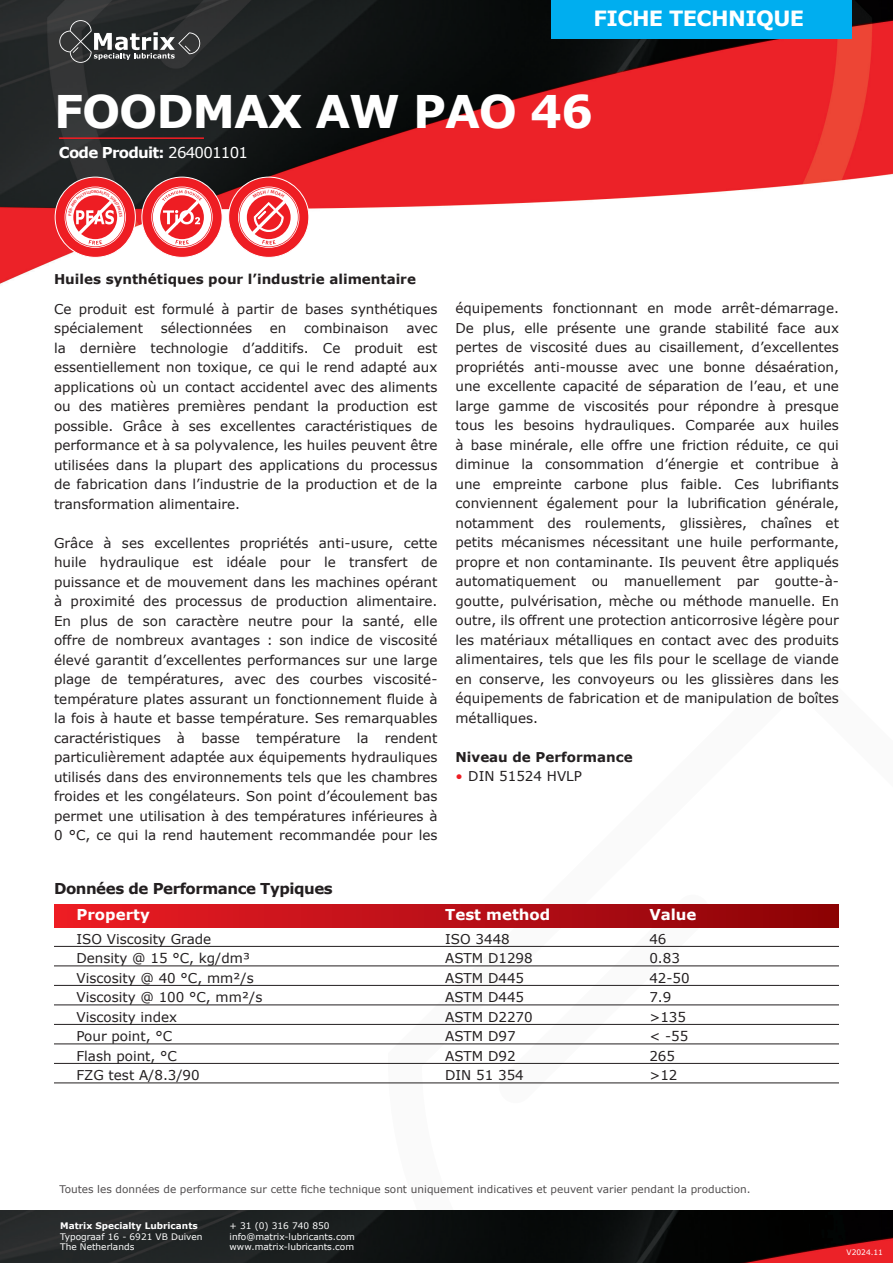
<style>
.page{position:relative;width:893px;height:1263px;background:#fff}
.page>*{position:absolute;margin:0;border:0;box-sizing:border-box;transform-origin:0 0}
.t1{font:700 45px "Verdana";letter-spacing:-.025em;color:#fff}
.t2{font:700 21px "Verdana";letter-spacing:-.03em;color:#fff}
.t3{font:700 15px "Verdana";letter-spacing:-.03em;color:#231f20}
.t4{font:700 15px "Verdana";color:#fff}
.t5{font:700 15px "Verdana";letter-spacing:-.05em;color:#fff}
.t6{font:13.5px/19.5px "Verdana";color:#231f20;text-align:justify}
.t7{font:700 13.5px "Verdana";color:#231f20}
.t8{font:10.5px "Verdana";color:#231f20}
.t9{font:9px/10.5px "Verdana";color:#fff}
.t10{font:700 9px "Verdana";color:#fff}
.t11{font:7.5px "Verdana";color:#fff}
.s1{font-weight:400}
.s2{color:#ee1d23}
</style>
<div class="page">
<img style="left:0;top:0;width:893px;height:284px">
<svg style="left:388px;top:927px;width:505px;height:284px"></svg>
<div style="left:551px;top:0;width:301px;height:38px;background:#00aeef"></div>
<svg style="left:59px;top:20px;width:141px;height:43px;background:#4f5152"></svg>
<img style="left:0;top:1211px;width:893px;height:52px">
<div style="left:54px;top:904px;width:785px;height:23px;background:linear-gradient(to right,#ec1d26,#8a0207)"></div>
<hr style="left:54px;top:946px;width:785px;height:1px;background:#231f20">
<hr style="left:54px;top:966px;width:785px;height:1px;background:#231f20">
<hr style="left:54px;top:985px;width:785px;height:1px;background:#231f20">
<hr style="left:54px;top:1005px;width:785px;height:1px;background:#231f20">
<hr style="left:54px;top:1024px;width:785px;height:1px;background:#231f20">
<hr style="left:54px;top:1044px;width:785px;height:1px;background:#231f20">
<hr style="left:54px;top:1063px;width:785px;height:1px;background:#231f20">
<hr style="left:54px;top:1083px;width:785px;height:1px;background:#231f20">
<hr style="left:59px;top:137px;width:145px;height:2px;background:#ee1d23">
<svg style="left:55px;top:177px;width:254px;height:81px"></svg>
<h2 class="t2" style="left:594px;top:5px;width:212px">FICHE TECHNIQUE</h2>
<h1 class="t1" style="left:54px;top:83px;width:541px">FOODMAX AW PAO 46</h1>
<p class="t5" style="left:59px;top:143px;width:191px">Code Produit: <span class="s1">264001101</span></p>
<p class="t7" style="left:54px;top:270px;width:363px">Huiles synthétiques pour l’industrie alimentaire</p>
<p class="t6" style="left:54px;top:299px;width:385px">Ce produit est formulé à partir de bases synthétiques spécialement</p>
<p class="t6" style="left:161px;top:319px;width:93px">sélectionnées</p>
<p class="t6" style="left:270px;top:319px;width:18px">en</p>
<p class="t6" style="left:304px;top:319px;width:86px">combinaison</p>
<p class="t6" style="left:54px;top:319px;width:385px;text-indent:353px">avec la dernière technologie d’additifs. Ce produit est essentiellement non toxique, ce qui le rend adapté aux applications où un contact accidentel avec des aliments ou des matières premières pendant la production est possible. Grâce à ses excellentes caractéristiques de performance et à sa polyvalence, les huiles peuvent être utilisées dans la plupart des applications du processus de fabrication dans l’industrie de la production et de la transformation alimentaire.</p>
<p class="t6" style="left:54px;top:533px;width:385px">Grâce à ses excellentes propriétés anti-usure, cette huile hydraulique est idéale pour le transfert de puissance et de mouvement dans les machines opérant à proximité des processus de production alimentaire.<br>En plus de son caractère neutre pour la santé, elle offre de nombreux avantages : son indice de viscosité élevé garantit d’excellentes performances sur une large plage de températures, avec des courbes viscosité&shy;température plates assurant un fonctionnement fluide à la fois à haute et basse température. Ses remarquables caractéristiques à basse température la rendent particulièrement adaptée aux équipements hydrauliques utilisés dans des environnements tels que les chambres froides et les congélateurs. Son point d’écoulement bas permet une utilisation à des températures inférieures à 0 °C, ce qui la rend hautement recommandée pour les</p>
<p class="t6" style="left:455px;top:299px;width:385px">équipements fonctionnant en mode arrêt-démarrage.<br>De plus, elle présente une grande stabilité face aux pertes de viscosité dues au cisaillement, d’excellentes propriétés anti-mousse avec une bonne désaération, une excellente capacité de séparation de l’eau, et une large gamme de viscosités pour répondre à presque tous les besoins hydrauliques. Comparée aux huiles à base minérale, elle offre une friction réduite, ce qui diminue la consommation d’énergie et contribue à une empreinte carbone plus faible. Ces lubrifiants conviennent également pour la lubrification générale, notamment des roulements, glissières, chaînes et petits mécanismes nécessitant une huile performante, propre et non contaminante. Ils peuvent être appliqués automatiquement ou manuellement par goutte-à&shy;goutte, pulvérisation, mèche ou méthode manuelle. En outre, ils offrent une protection anticorrosive légère pour les matériaux métalliques en contact avec des produits alimentaires, tels que les fils pour le scellage de viande en conserve, les convoyeurs ou les glissières dans les équipements de fabrication et de manipulation de boîtes métalliques.</p>
<p class="t7" style="left:455px;top:748px;width:179px">Niveau de Performance</p>
<p class="t6" style="left:455px;top:767px;width:128px"><span class="s2">•</span> DIN 51524 HVLP</p>
<p class="t3" style="left:54px;top:879px;width:280px">Données de Performance Typiques</p>
<p class="t4" style="left:76px;top:905px;width:75px">Property</p>
<p class="t4" style="left:445px;top:905px;width:107px">Test method</p>
<p class="t4" style="left:649px;top:905px;width:49px">Value</p>
<p class="t6" style="left:76px;top:929px;width:136px">ISO Viscosity Grade</p>
<p class="t6" style="left:445px;top:929px;width:66px">ISO 3448</p>
<p class="t6" style="left:649px;top:929px;width:19px">46</p>
<p class="t6" style="left:76px;top:949px;width:175px">Density @ 15 °C, kg/dm³</p>
<p class="t6" style="left:445px;top:949px;width:89px">ASTM D1298</p>
<p class="t6" style="left:649px;top:949px;width:32px">0.83</p>
<p class="t6" style="left:76px;top:968px;width:179px">Viscosity @ 40 °C, mm²/s</p>
<p class="t6" style="left:445px;top:968px;width:81px">ASTM D445</p>
<p class="t6" style="left:649px;top:968px;width:42px">42-50</p>
<p class="t6" style="left:76px;top:988px;width:187px">Viscosity @ 100 °C, mm²/s</p>
<p class="t6" style="left:445px;top:988px;width:81px">ASTM D445</p>
<p class="t6" style="left:649px;top:988px;width:24px">7.9</p>
<p class="t6" style="left:76px;top:1007px;width:102px">Viscosity index</p>
<p class="t6" style="left:445px;top:1007px;width:89px">ASTM D2270</p>
<p class="t6" style="left:649px;top:1007px;width:38px">&gt;135</p>
<p class="t6" style="left:76px;top:1027px;width:97px">Pour point, °C</p>
<p class="t6" style="left:445px;top:1027px;width:72px">ASTM D97</p>
<p class="t6" style="left:649px;top:1027px;width:41px">&lt; -55</p>
<p class="t6" style="left:76px;top:1046px;width:102px">Flash point, °C</p>
<p class="t6" style="left:445px;top:1046px;width:72px">ASTM D92</p>
<p class="t6" style="left:649px;top:1046px;width:27px">265</p>
<p class="t6" style="left:76px;top:1065px;width:125px">FZG test A/8.3/90</p>
<p class="t6" style="left:445px;top:1065px;width:80px">DIN 51 354</p>
<p class="t6" style="left:649px;top:1065px;width:30px">&gt;12</p>
<p class="t8" style="left:59px;top:1183px;width:693px">Toutes les données de performance sur cette fiche technique sont uniquement indicatives et peuvent varier pendant la production.</p>
<p class="t10" style="left:60px;top:1220px;width:139px">Matrix Specialty Lubricants</p>
<p class="t9" style="left:60px;top:1231px;width:144px">Typograaf 16 - 6921 VB Duiven<br>The Netherlands</p>
<p class="t9" style="left:230px;top:1221px;width:127px">+ 31 (0) 316 740 850 info@matrix-lubricants.com www.matrix-lubricants.com</p>
<p class="t11" style="left:847px;top:1247px;width:38px">V2024.11</p>
</div>
